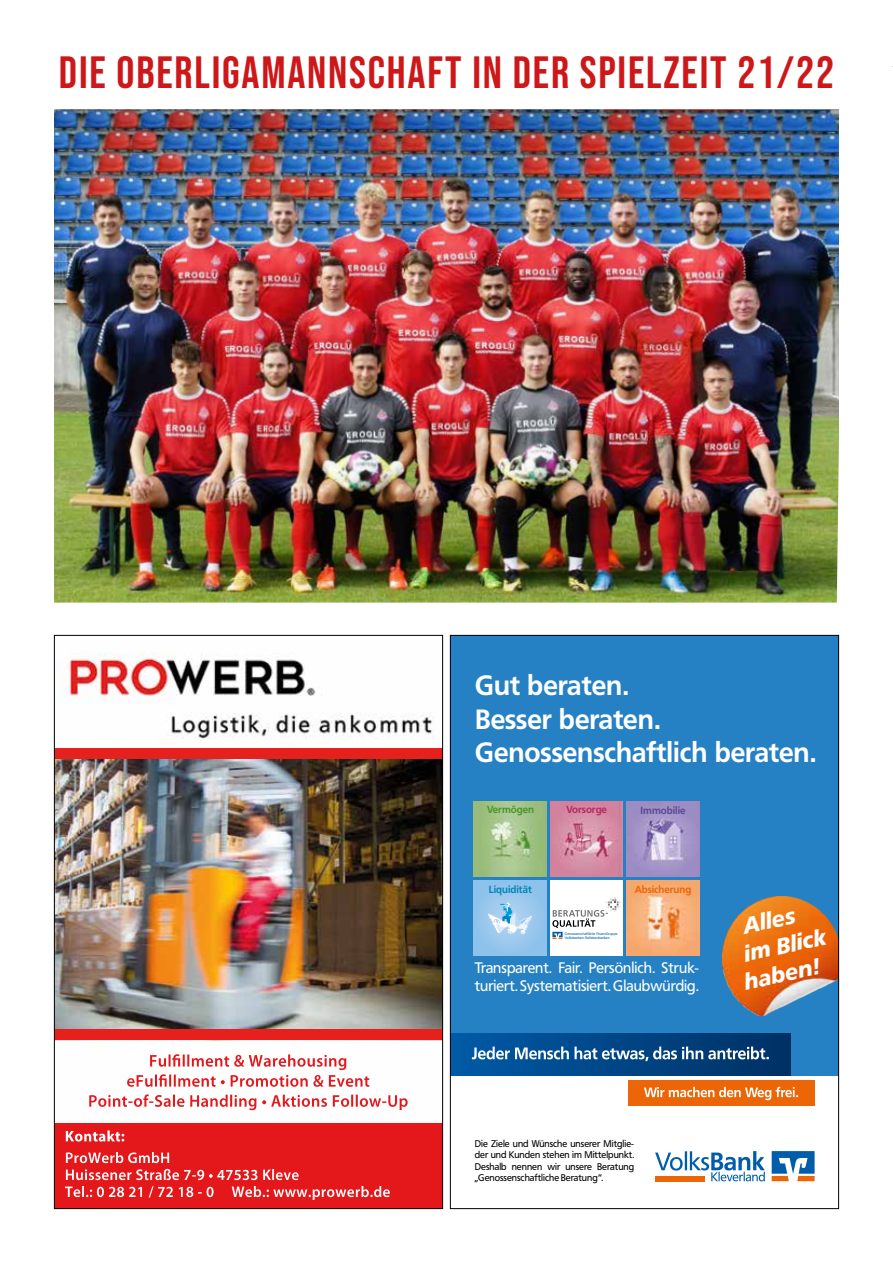
<style>
.page{position:relative;width:893px;height:1263px;background:#fff}
.page>*{position:absolute;margin:0;border:0;box-sizing:border-box;transform-origin:0 0}
.t1{font:45px "Bebas Neue";letter-spacing:.04em;color:#cd1719}
.t2{font:700 27.6px/33.5px "Frutiger VR";color:#fff}
.t3{font:italic 700 22.35px/27.5px "Frutiger VR";color:#fff}
.t4{font:15.15px/18.1px "Frutiger VR";color:#fff}
.t5{font:700 10.2px "Frutiger VR";color:#ec6608}
.t6{font:700 10.2px "Frutiger VR";color:#0085b9}
.t7{font:700 10.2px "Frutiger VR";color:#604696}
.t8{font:700 10.2px "Frutiger VR";color:#46962b}
.t9{font:700 10.2px "Frutiger VR";color:#b32960}
.t10{font:9.6px/11.6px "Frutiger VR";color:#000;text-align:justify}
.t11{font:3.6px/4.3px "Frutiger VR";color:#005da9}
</style>
<div class="page">
<div style="left:450px;top:635px;width:389px;height:441px;background:#2581c4"></div>
<div style="left:628px;top:1080px;width:187px;height:25px;background:#ec6608"></div>
<div style="left:450px;top:1033px;width:340px;height:43px;background:linear-gradient(to right,#005ba7,#003064)"></div>
<svg style="left:644px;top:1087px;width:154px;height:13px"></svg>
<svg style="left:472px;top:1046px;width:297px;height:15px;background:#4f7eaa"></svg>
<svg style="left:655px;top:1151px;width:110px;height:30px"></svg>
<svg style="left:772px;top:1151px;width:43px;height:30px"></svg>
<img style="left:722px;top:896px;width:115px;height:119px">
<img style="left:474px;top:801px;width:73px;height:75px">
<img style="left:550px;top:801px;width:73px;height:75px">
<img style="left:626px;top:801px;width:73px;height:75px">
<img style="left:474px;top:880px;width:73px;height:75px">
<img style="left:626px;top:880px;width:73px;height:75px">
<div style="left:550px;top:880px;width:73px;height:75px;background:#fff"></div>
<svg style="left:552px;top:897px;width:69px;height:42px"></svg>
<img style="left:56px;top:652px;width:385px;height:472px">
<div style="left:56px;top:748px;width:385px;height:11px;background:#e5201d"></div>
<div style="left:56px;top:1029px;width:385px;height:10px;background:#e5201d"></div>
<img style="left:56px;top:1124px;width:385px;height:83px">
<img style="left:54px;top:109px;width:785px;height:494px">
<h1 class="t1" style="left:59px;top:47px;width:777px">DIE OBERLIGAMANNSCHAFT IN DER SPIELZEIT 21/22</h1>
<h2 class="t2" style="left:475px;top:669px;width:343px">Gut beraten.<br>Besser beraten.<br>Genossenschaftlich beraten.</h2>
<p class="t8" style="left:487px;top:804px;width:48px">Vermögen</p>
<p class="t9" style="left:566px;top:803px;width:42px">Vorsorge</p>
<p class="t7" style="left:640px;top:804px;width:46px">Immobilie</p>
<p class="t6" style="left:489px;top:883px;width:45px">Liquidität</p>
<p class="t5" style="left:635px;top:883px;width:58px">Absicherung</p>
<p class="t11" style="left:565px;top:931px;width:54px">Genossenschaftliche FinanzGruppe<br>Volksbanken Raifeisenbanken</p>
<h3 class="t4" style="left:475px;top:959px;width:226px">Transparent. Fair. Persönlich. Struk&shy;turiert. Systematisiert. Glaubwürdig.</h3>
<h3 class="t3" style="left:730px;top:915px;width:91px;text-indent:11px;rotate:-12deg">Alles im Blick haben!</h3>
<p class="t10" style="left:475px;top:1137px;width:161px">Die Ziele und Wünsche unserer Mitglie&shy;der und Kunden stehen im Mittelpunkt.<br>Deshalb nennen wir unsere Beratung „Genossenschaftliche Beratung“.</p>
</div>
